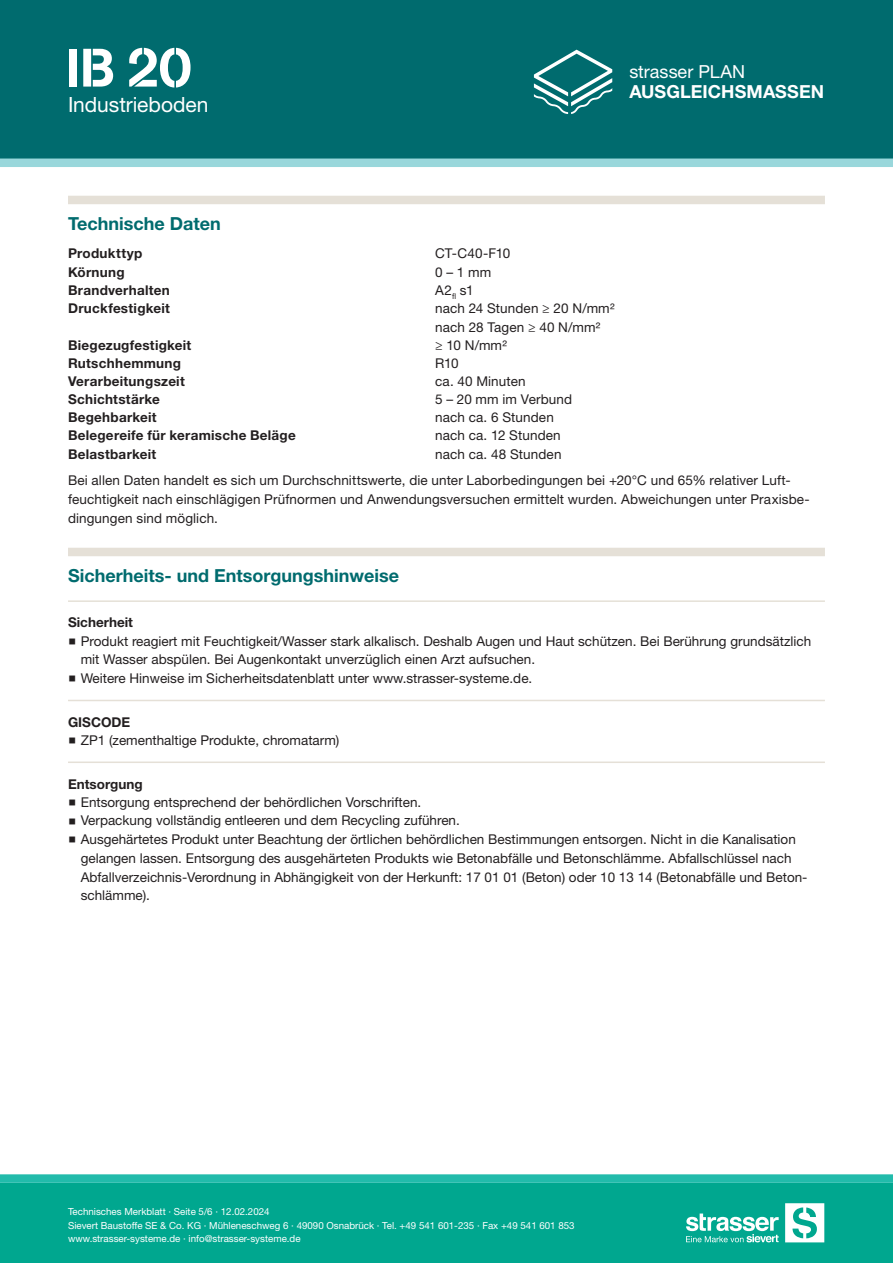
<style>
.page{position:relative;width:893px;height:1263px;background:#fff}
.page>*{position:absolute;margin:0;border:0;box-sizing:border-box;transform-origin:0 0}
.CB_AF_STR_Produkt_ku{font:700 54px "Standard CT Stencil";color:#fff}
.CB_AF_STR_Produkt_la{font:21px "Helvetica Neue LT Std";color:#fff}
.CB_AF_STR_Ueberschri{font:700 18px "Helvetica Neue LT Std";color:#006b6e}
.CB_AF_STR_Produktgru{font:700 18px "Helvetica Neue LT Std";letter-spacing:.005em;color:#fff}
.CB_AF_STR_Produktgru-2{font:18px "Helvetica Neue LT Std";color:#fff}
.CB_AF_STR_Fliesstext{font:13.5px/18.8px "Helvetica Neue LT Std";color:#231f20}
.CB_AF_STR_Fliesstext-2{font:700 13.5px "Helvetica Neue LT Std";letter-spacing:.02em;color:#231f20}
.CB_AF_STR_Unterueber{font:700 13.5px "Helvetica Neue LT Std";color:#231f20}
.t1{font:9.75px/13.5px "Helvetica Neue LT Std";color:#fff}
</style>
<div class="page">
<div style="left:0;top:0;width:893px;height:159px;background:#006b6e"></div>
<div style="left:0;top:159px;width:893px;height:8px;background:#99d7db"></div>
<svg style="left:534px;top:50px;width:78px;height:64px"></svg>
<div style="left:0;top:1183px;width:893px;height:80px;background:#00a78f"></div>
<div style="left:0;top:1174px;width:893px;height:9px;background:#22bbab"></div>
<svg style="left:785px;top:1203px;width:39px;height:39px"></svg>
<svg style="left:686px;top:1213px;width:93px;height:29px"></svg>
<div style="left:68px;top:196px;width:757px;height:8px;background:#e5e0d7"></div>
<div style="left:68px;top:548px;width:757px;height:8px;background:#e5e0d7"></div>
<hr style="left:68px;top:600px;width:757px;height:2px;background:#e5e0d7">
<hr style="left:68px;top:700px;width:757px;height:1px;background:#e5e0d7">
<hr style="left:68px;top:761px;width:757px;height:2px;background:#e5e0d7">
<p class="CB_AF_STR_Produkt_ku" style="left:66px;top:34px;width:128px">IB 20</p>
<p class="CB_AF_STR_Produkt_la" style="left:68px;top:92px;width:142px">Industrieboden</p>
<p class="CB_AF_STR_Produktgru-2" style="left:629px;top:61px;width:117px">strasser PLAN</p>
<p class="CB_AF_STR_Produktgru" style="left:629px;top:81px;width:196px">AUSGLEICHSMASSEN</p>
<p class="CB_AF_STR_Ueberschri" style="left:68px;top:212px;width:154px">Technische Daten</p>
<p class="CB_AF_STR_Fliesstext-2" style="left:68px;top:245px;width:76px">Produkttyp</p>
<p class="CB_AF_STR_Fliesstext" style="left:435px;top:244px;width:77px">CT-C40-F10</p>
<p class="CB_AF_STR_Fliesstext-2" style="left:68px;top:263px;width:58px">Körnung</p>
<p class="CB_AF_STR_Fliesstext" style="left:435px;top:262px;width:58px">0 – 1 mm</p>
<p class="CB_AF_STR_Fliesstext-2" style="left:68px;top:282px;width:103px">Brandverhalten</p>
<p class="CB_AF_STR_Fliesstext" style="left:435px;top:280px;width:40px">A2<sub>fl</sub> s1</p>
<p class="CB_AF_STR_Fliesstext-2" style="left:68px;top:300px;width:103px">Druckfestigkeit</p>
<p class="CB_AF_STR_Fliesstext" style="left:435px;top:298px;width:181px">nach 24 Stunden ≥ 20 N/mm² nach 28 Tagen ≥ 40 N/mm²</p>
<p class="CB_AF_STR_Fliesstext-2" style="left:68px;top:337px;width:125px">Biegezugfestigkeit</p>
<p class="CB_AF_STR_Fliesstext" style="left:435px;top:335px;width:73px">≥ 10 N/mm²</p>
<p class="CB_AF_STR_Fliesstext-2" style="left:68px;top:355px;width:115px">Rutschhemmung</p>
<p class="CB_AF_STR_Fliesstext" style="left:435px;top:353px;width:25px">R10</p>
<p class="CB_AF_STR_Fliesstext-2" style="left:68px;top:373px;width:118px">Verarbeitungszeit</p>
<p class="CB_AF_STR_Fliesstext" style="left:435px;top:372px;width:92px">ca. 40 Minuten</p>
<p class="CB_AF_STR_Fliesstext-2" style="left:68px;top:391px;width:93px">Schichtstärke</p>
<p class="CB_AF_STR_Fliesstext" style="left:435px;top:390px;width:139px">5 – 20 mm im Verbund</p>
<p class="CB_AF_STR_Fliesstext-2" style="left:68px;top:409px;width:90px">Begehbarkeit</p>
<p class="CB_AF_STR_Fliesstext" style="left:435px;top:408px;width:120px">nach ca. 6 Stunden</p>
<p class="CB_AF_STR_Fliesstext-2" style="left:68px;top:427px;width:229px">Belegereife für keramische Beläge</p>
<p class="CB_AF_STR_Fliesstext" style="left:435px;top:426px;width:127px">nach ca. 12 Stunden</p>
<p class="CB_AF_STR_Fliesstext-2" style="left:68px;top:445px;width:90px">Belastbarkeit</p>
<p class="CB_AF_STR_Fliesstext" style="left:435px;top:444px;width:128px">nach ca. 48 Stunden</p>
<p class="CB_AF_STR_Fliesstext" style="left:68px;top:471px;width:743px">Bei allen Daten handelt es sich um Durchschnittswerte, die unter Laborbedingungen bei +20°C und 65% relativer Luft&shy;feuchtigkeit nach einschlägigen Prüfnormen und Anwendungsversuchen ermittelt wurden. Abweichungen unter Praxisbe&shy;dingungen sind möglich.</p>
<p class="CB_AF_STR_Ueberschri" style="left:68px;top:564px;width:332px">Sicherheits- und Entsorgungshinweise</p>
<p class="CB_AF_STR_Unterueber" style="left:68px;top:614px;width:66px">Sicherheit</p>
<p class="CB_AF_STR_Fliesstext" style="left:81px;top:631px;width:732px">Produkt reagiert mit Feuchtigkeit/Wasser stark alkalisch. Deshalb Augen und Haut schützen. Bei Berührung grundsätzlich mit Wasser abspülen. Bei Augenkontakt unverzüglich einen Arzt aufsuchen.</p>
<p class="CB_AF_STR_Fliesstext" style="left:81px;top:669px;width:453px">Weitere Hinweise im Sicherheitsdatenblatt unter www.strasser-systeme.de.</p>
<p class="CB_AF_STR_Unterueber" style="left:68px;top:713px;width:64px">GISCODE</p>
<p class="CB_AF_STR_Fliesstext" style="left:81px;top:730px;width:260px">ZP1 (zementhaltige Produkte, chromatarm)</p>
<p class="CB_AF_STR_Unterueber" style="left:68px;top:775px;width:76px">Entsorgung</p>
<p class="CB_AF_STR_Fliesstext" style="left:81px;top:792px;width:342px">Entsorgung entsprechend der behördlichen Vorschriften.</p>
<p class="CB_AF_STR_Fliesstext" style="left:81px;top:811px;width:381px">Verpackung vollständig entleeren und dem Recycling zuführen.</p>
<p class="CB_AF_STR_Fliesstext" style="left:81px;top:830px;width:728px">Ausgehärtetes Produkt unter Beachtung der örtlichen behördlichen Bestimmungen entsorgen. Nicht in die Kanalisation gelangen lassen. Entsorgung des ausgehärteten Produkts wie Betonabfälle und Betonschlämme. Abfallschlüssel nach Abfallverzeichnis-Verordnung in Abhängigkeit von der Herkunft: 17 01 01 (Beton) oder 10 13 14 (Betonabfälle und Beton&shy;schlämme).</p>
<p class="t1" style="left:68px;top:1205px;width:508px">Technisches Merkblatt · Seite 5/6 · 12.02.2024<br>Sievert Baustoffe SE &amp; Co. KG · Mühleneschweg 6 · 49090 Osnabrück · Tel. +49 541 601-235 · Fax +49 541 601 853 www.strasser-systeme.de · info@strasser-systeme.de</p>
</div>
